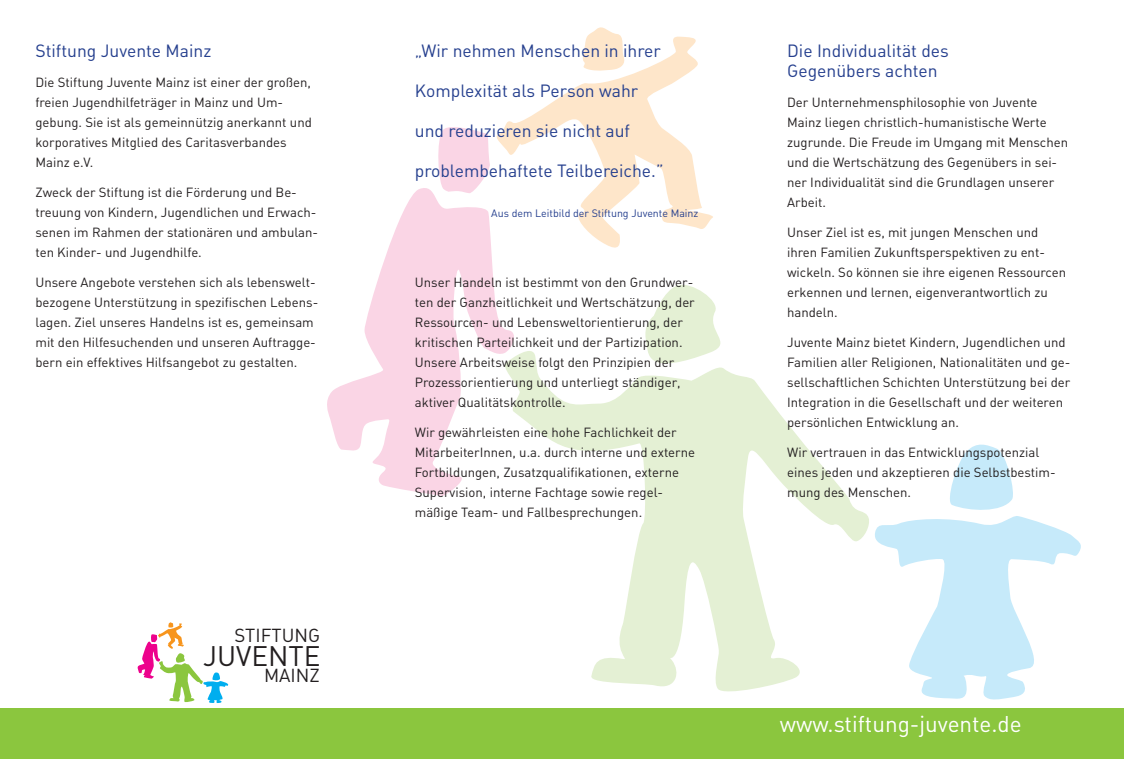
<style>
.page{position:relative;width:1124px;height:759px;background:#fff}
.page>*{position:absolute;margin:0;border:0;box-sizing:border-box;transform-origin:0 0}
.t1{font:27.88px "DIN Regular Alternate";color:#231f20}
.t2{font:22.5px "DIN Regular Alternate";color:#fff}
.t3{font:18.62px "DIN Regular Alternate";color:#231f20}
.t4{font:17.5px/20px "DIN Regular Alternate";color:#253f8e}
.t5{font:13.12px/20px "DIN Regular Alternate";color:#231f20}
.t6{font:10.62px "DIN Regular Alternate";color:#253f8e}
</style>
<div class="page">
<svg style="left:519px;top:351px;width:350px;height:341px"></svg>
<svg style="left:643px;top:285px;width:91px;height:90px"></svg>
<svg style="left:496px;top:36px;width:217px;height:212px"></svg>
<svg style="left:578px;top:27px;width:48px;height:45px"></svg>
<svg style="left:875px;top:516px;width:206px;height:184px"></svg>
<svg style="left:950px;top:444px;width:63px;height:66px"></svg>
<svg style="left:327px;top:182px;width:192px;height:314px"></svg>
<svg style="left:435px;top:127px;width:56px;height:67px"></svg>
<div style="left:0;top:707px;width:1123px;height:51px;background:#8bc63e"></div>
<svg style="left:137px;top:622px;width:91px;height:81px"></svg>
<h3 class="t4" style="left:35px;top:40px;width:177px">Stiftung Juvente Mainz</h3>
<p class="t5" style="left:35px;top:72px;width:278px">Die Stiftung Juvente Mainz ist einer der großen, freien Jugendhilfeträger in Mainz und Um&shy;gebung. Sie ist als gemeinnützig anerkannt und korporatives Mitglied des Caritasverbandes Mainz e.V.</p>
<p class="t5" style="left:35px;top:182px;width:284px">Zweck der Stiftung ist die Förderung und Be&shy;treuung von Kindern, Jugendlichen und Erwach&shy;senen im Rahmen der stationären und ambulan&shy;ten Kinder- und Jugendhilfe.</p>
<p class="t5" style="left:35px;top:272px;width:284px">Unsere Angebote verstehen sich als lebenswelt&shy;bezogene Unterstützung in spezifischen Lebens&shy;lagen. Ziel unseres Handelns ist es, gemeinsam mit den Hilfesuchenden und unseren Auftragge&shy;bern ein effektives Hilfsangebot zu gestalten.</p>
<h3 class="t3" style="left:234px;top:623px;width:87px">STIFTUNG</h3>
<h1 class="t1" style="left:203px;top:638px;width:119px">JUVENTE</h1>
<h3 class="t3" style="left:264px;top:663px;width:57px">MAINZ</h3>
<h3 class="t4" style="left:415px;top:40px;width:247px">„Wir nehmen Menschen in ihrer</h3>
<h3 class="t4" style="left:415px;top:80px;width:225px">Komplexität als Person wahr</h3>
<h3 class="t4" style="left:415px;top:120px;width:217px">und reduzieren sie nicht auf</h3>
<h3 class="t4" style="left:415px;top:160px;width:250px">problembehaftete Teilbereiche.”</h3>
<p class="t6" style="left:491px;top:206px;width:209px">Aus dem Leitbild der Stiftung Juvente Mainz</p>
<p class="t5" style="left:415px;top:272px;width:281px">Unser Handeln ist bestimmt von den Grundwer&shy;ten der Ganzheitlichkeit und Wertschätzung, der Ressourcen- und Lebensweltorientierung, der kritischen Parteilichkeit und der Partizipation.<br>Unsere Arbeitsweise folgt den Prinzipien der Prozessorientierung und unterliegt ständiger, aktiver Qualitätskontrolle.</p>
<p class="t5" style="left:415px;top:422px;width:282px">Wir gewährleisten eine hohe Fachlichkeit der MitarbeiterInnen, u.a. durch interne und externe Fortbildungen, Zusatzqualifikationen, externe Supervision, interne Fachtage sowie regel&shy;mäßige Team- und Fallbesprechungen.</p>
<h3 class="t4" style="left:787px;top:40px;width:163px">Die Individualität des<br>Gegenübers achten</h3>
<p class="t5" style="left:787px;top:92px;width:282px">Der Unternehmensphilosophie von Juvente Mainz liegen christlich-humanistische Werte zugrunde. Die Freude im Umgang mit Menschen und die Wertschätzung des Gegenübers in sei&shy;ner Individualität sind die Grundlagen unserer Arbeit.</p>
<p class="t5" style="left:787px;top:222px;width:280px">Unser Ziel ist es, mit jungen Menschen und ihren Familien Zukunftsperspektiven zu ent&shy;wickeln. So können sie ihre eigenen Ressourcen erkennen und lernen, eigenverantwortlich zu handeln.</p>
<p class="t5" style="left:787px;top:332px;width:285px">Juvente Mainz bietet Kindern, Jugendlichen und Familien aller Religionen, Nationalitäten und ge&shy;sellschaftlichen Schichten Unterstützung bei der Integration in die Gesellschaft und der weiteren persönlichen Entwicklung an.</p>
<p class="t5" style="left:787px;top:442px;width:270px">Wir vertrauen in das Entwicklungspotenzial eines jeden und akzeptieren die Selbstbestim&shy;mung des Menschen.</p>
<h2 class="t2" style="left:779px;top:709px;width:243px">www.stiftung-juvente.de</h2>
</div>
